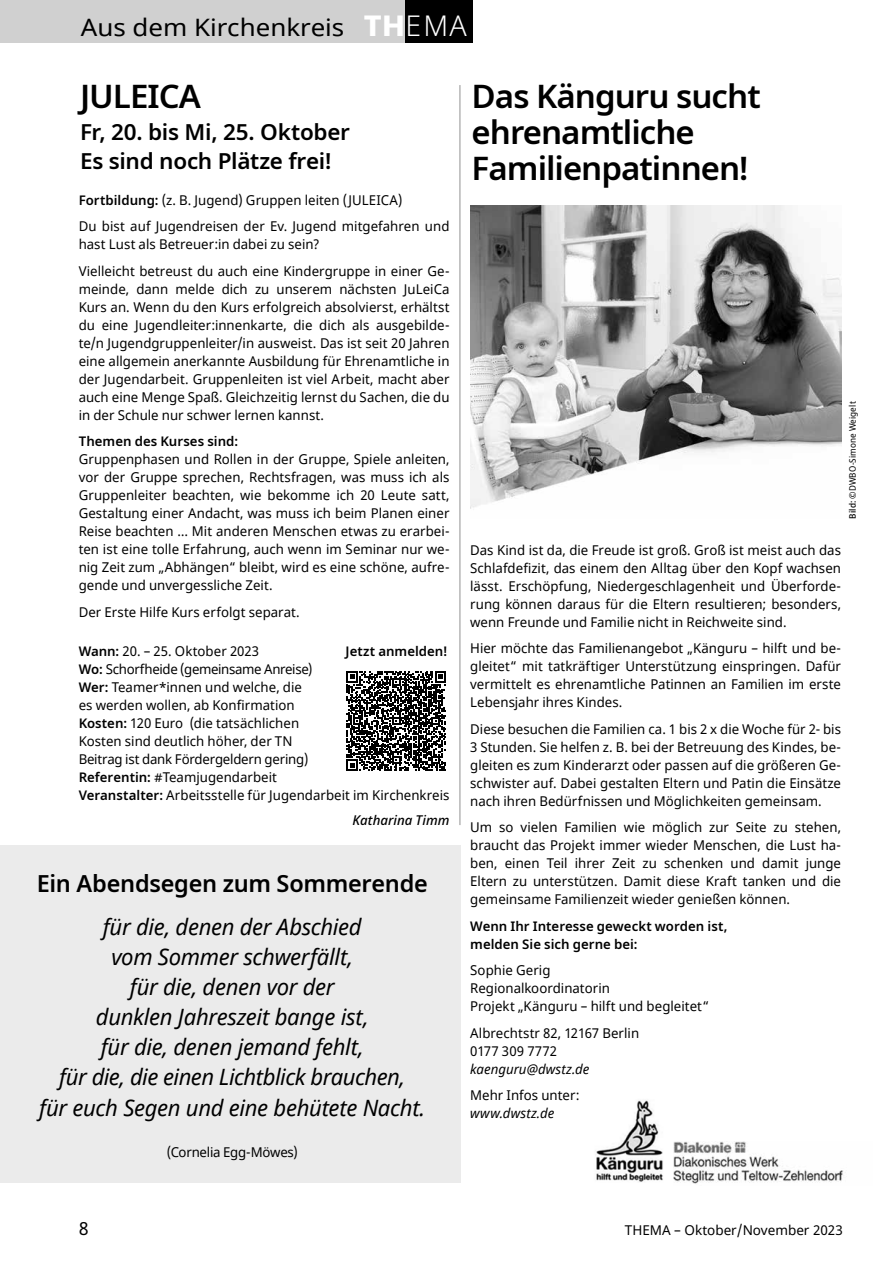
<style>
.page{position:relative;width:893px;height:1263px;background:#fff}
.page>*{position:absolute;margin:0;border:0;box-sizing:border-box;transform-origin:0 0}
.t1{font:600 33px/36px "Noto Sans";letter-spacing:-.03em;color:#000}
.t2{font:600 24px "Noto Sans";letter-spacing:-.01em;color:#000}
.t3{font:24px "Noto Sans";color:#000;scale:1.08 1}
.t4{font:italic 22.5px/30.2px "Noto Sans";letter-spacing:-.015em;color:#000;text-align:center}
.t5{font:600 22.5px/28.5px "Noto Sans";letter-spacing:-.01em;color:#000}
.t6{font:18px "Noto Sans";color:#000}
.t7{font:13.5px/18px "Noto Sans";color:#000;text-align:justify}
.t8{font:600 13.5px/18px "Noto Sans";color:#000}
.t9{font:italic 13.5px "Noto Sans";letter-spacing:.005em;color:#000}
.t10{font:italic 500 13.5px "Noto Sans";letter-spacing:.005em;color:#000}
.t11{font:semi-condensed 9px "Noto Sans";letter-spacing:.015em;color:#000}
.s1{font-weight:800;font-size:28.5px;color:#fff}
.s2{font-weight:300;font-size:28.5px;color:#fff}
.s3{font-weight:600}
.s4{font-weight:500}
</style>
<div class="page">
<div style="left:355px;top:0;width:50px;height:43px;background:#d0d0d0"></div>
<div style="left:405px;top:0;width:67px;height:43px;background:#000"></div>
<div style="left:0;top:0;width:355px;height:43px;background:#d0d0d0"></div>
<hr style="left:892px;top:86px;width:1px;height:45px;background:#ebebeb">
<svg style="left:347px;top:671px;width:99px;height:100px"></svg>
<hr style="left:460px;top:85px;width:1px;height:740px;background:#929292">
<img style="left:471px;top:205px;width:371px;height:303px">
<img style="left:673px;top:1142px;width:170px;height:42px">
<img style="left:595px;top:1100px;width:68px;height:82px">
<div style="left:0;top:845px;width:460px;height:337px;background:#ebebeb"></div>
<h2 class="t3" style="left:81px;top:11px;width:359px">Aus dem Kirchenkreis <span class="s1">TH</span><span class="s2">EMA</span></h2>
<h1 class="t1" style="left:80px;top:78px;width:122px">JULEICA</h1>
<h3 class="t5" style="left:80px;top:118px;width:271px">Fr, 20. bis Mi, 25. Oktober<br>Es sind noch Plätze frei!</h3>
<p class="t7" style="left:79px;top:187px;width:372px;line-height:26.5px"><span class="s3">Fortbildung:</span> (z. B. Jugend) Gruppen leiten (JULEICA)<br>Du bist auf Jugendreisen der Ev. Jugend mitgefahren und</p>
<p class="t7" style="left:79px;top:232px;width:372px;line-height:26.5px">hast Lust als Betreuer:in dabei zu sein?<br>Vielleicht betreust du auch eine Kindergruppe in einer Ge-</p>
<p class="t7" style="left:79px;top:280px;width:372px">meinde, dann melde dich zu unserem nächsten JuLeiCa Kurs an. Wenn du den Kurs erfolgreich absolvierst, erhältst du eine Jugendleiter:innenkarte, die dich als ausgebilde&shy;te/n Jugendgruppenleiter/in ausweist. Das ist seit 20 Jahren eine allgemein anerkannte Ausbildung für Ehrenamtliche in der Jugendarbeit. Gruppenleiten ist viel Arbeit, macht aber auch eine Menge Spaß. Gleichzeitig lernst du Sachen, die du in der Schule nur schwer lernen kannst.</p>
<p class="t8" style="left:79px;top:433px;width:161px">Themen des Kurses sind:</p>
<p class="t7" style="left:79px;top:451px;width:372px">Gruppenphasen und Rollen in der Gruppe, Spiele anleiten, vor der Gruppe sprechen, Rechtsfragen, was muss ich als Gruppenleiter beachten, wie bekomme ich 20 Leute satt, Gestaltung einer Andacht, was muss ich beim Planen einer Reise beachten … Mit anderen Menschen etwas zu erarbei&shy;ten ist eine tolle Erfahrung, auch wenn im Seminar nur we&shy;nig Zeit zum „Abhängen“ bleibt, wird es eine schöne, aufre&shy;gende und unvergessliche Zeit.</p>
<p class="t7" style="left:79px;top:603px;width:223px">Der Erste Hilfe Kurs erfolgt separat.</p>
<p class="t7" style="left:79px;top:643px;width:372px;text-align:left"><span class="s3">Wann:</span> 20. – 25. Oktober 2023<br><span class="s3">Wo:</span> Schorfheide (gemeinsame Anreise)<br><span class="s3">Wer:</span> Teamer*innen und welche, die<br>es werden wollen, ab Konfirmation<br><span class="s3">Kosten:</span> 120 Euro (die tatsächlichen<br>Kosten sind deutlich höher, der TN<br>Beitrag ist dank Fördergeldern gering)<br><span class="s3">Referentin:</span> #Teamjugendarbeit<br><span class="s3">Veranstalter:</span> Arbeitsstelle für Jugendarbeit im Kirchenkreis</p>
<p class="t10" style="left:353px;top:810px;width:98px">Katharina Timm</p>
<p class="t8" style="left:346px;top:642px;width:103px">Jetzt anmelden!</p>
<h2 class="t2" style="left:37px;top:866px;width:393px">Ein Abendsegen zum Sommerende</h2>
<h3 class="t4" style="left:39px;top:911px;width:387px">für die, denen der Abschied<br>vom Sommer schwerfällt,<br>für die, denen vor der<br>dunklen Jahreszeit bange ist,<br>für die, denen jemand fehlt,<br>für die, die einen Lichtblick brauchen,<br>für euch Segen und eine behütete Nacht.</h3>
<p class="t7" style="left:167px;top:1143px;width:132px">(Cornelia Egg-Möwes)</p>
<h1 class="t1" style="left:472px;top:78px;width:291px">Das Känguru sucht ehrenamtliche<br>Familienpatinnen!</h1>
<p class="t11" style="left:846px;top:519px;width:119px;rotate:-90deg"><span class="s4">Bild:</span> ©DWBO-Simone Weigelt</p>
<p class="t7" style="left:470px;top:541px;width:372px">Das Kind ist da, die Freude ist groß. Groß ist meist auch das Schlafdefizit, das einem den Alltag über den Kopf wachsen lässt. Erschöpfung, Niedergeschlagenheit und Überforde&shy;rung können daraus für die Eltern resultieren; besonders, wenn Freunde und Familie nicht in Reichweite sind.</p>
<p class="t7" style="left:470px;top:640px;width:372px">Hier möchte das Familienangebot „Känguru – hilft und be&shy;gleitet“ mit tatkräftiger Unterstützung einspringen. Dafür vermittelt es ehrenamtliche Patinnen an Familien im erste Lebensjahr ihres Kindes.</p>
<p class="t7" style="left:470px;top:720px;width:372px">Diese besuchen die Familien ca. 1 bis 2 x die Woche für 2- bis 3 Stunden. Sie helfen z. B. bei der Betreuung des Kindes, be&shy;gleiten es zum Kinderarzt oder passen auf die größeren Ge&shy;schwister auf. Dabei gestalten Eltern und Patin die Einsätze nach ihren Bedürfnissen und Möglichkeiten gemeinsam.</p>
<p class="t7" style="left:470px;top:819px;width:372px">Um so vielen Familien wie möglich zur Seite zu stehen, braucht das Projekt immer wieder Menschen, die Lust ha&shy;ben, einen Teil ihrer Zeit zu schenken und damit junge Eltern zu unterstützen. Damit diese Kraft tanken und die gemeinsame Familienzeit wieder genießen können.</p>
<p class="t8" style="left:470px;top:917px;width:259px">Wenn Ihr Interesse geweckt worden ist, melden Sie sich gerne bei:</p>
<p class="t7" style="left:470px;top:962px;width:240px;text-align:left">Sophie Gerig<br>Regionalkoordinatorin<br>Projekt „Känguru – hilft und begleitet“</p>
<p class="t7" style="left:470px;top:1024px;width:170px">Albrechtstr 82, 12167 Berlin<br>0177 309 7772</p>
<p class="t9" style="left:470px;top:1059px;width:121px">kaenguru@dwstz.de</p>
<p class="t7" style="left:470px;top:1087px;width:111px">Mehr Infos unter:</p>
<p class="t9" style="left:470px;top:1104px;width:86px">www.dwstz.de</p>
<h3 class="t6" style="left:79px;top:1216px;width:11px">8</h3>
<p class="t7" style="left:625px;top:1222px;width:219px">THEMA – Oktober/November 2023</p>
</div>
